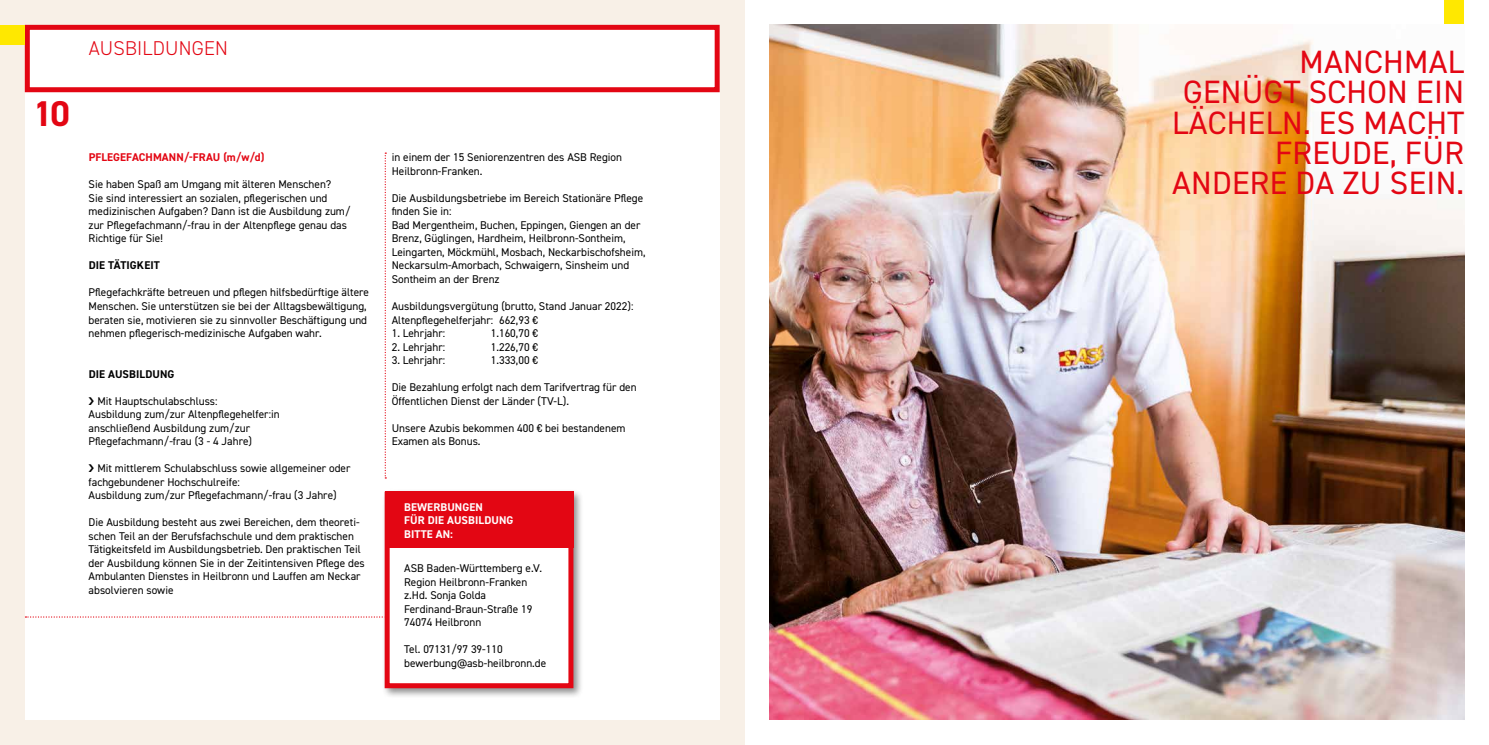
<style>
.page{position:relative;width:1489px;height:745px;background:#fff}
.page>*{position:absolute;margin:0;border:0;box-sizing:border-box;transform-origin:0 0}
.t1{font:700 35.88px "DIN2014";color:#e30613}
.t2{font:32.38px/30.2px "DIN2014";letter-spacing:.01em;color:#e30613;text-align:right}
.t3{font:300 20px "DIN2014";letter-spacing:.01em;color:#e30613}
.t4{font:11.25px/13.5px "DIN2014";color:#000}
.t5{font:700 11.25px/13.5px "DIN2014";letter-spacing:.01em;color:#fff}
.t6{font:700 11.25px "DIN2014";letter-spacing:.01em;color:#e30613}
.t7{font:700 11.25px "DIN2014";letter-spacing:.01em;color:#000}
</style>
<div class="page">
<div style="left:0;top:0;width:744px;height:25px;background:#f8f0e7"></div>
<div style="left:0;top:719px;width:744px;height:25px;background:#f8f0e7"></div>
<div style="left:0;top:0;width:25px;height:744px;background:#f8f0e7"></div>
<div style="left:719px;top:0;width:25px;height:744px;background:#f8f0e7"></div>
<div style="left:25px;top:25px;width:694px;height:67px;border:5px solid #e30613"></div>
<svg style="left:384px;top:152px;width:2px;height:326px"></svg>
<svg style="left:25px;top:616px;width:356px;height:1px"></svg>
<div style="left:0;top:25px;width:25px;height:20px;background:#ffe800"></div>
<div style="left:1444px;top:0;width:19px;height:25px;background:#ffe800"></div>
<div style="left:381px;top:488px;width:203px;height:210px;background:#000;opacity:.45"></div>
<div style="left:384px;top:491px;width:189px;height:196px;background:#fff;border:5px solid #e30613"></div>
<div style="left:385px;top:491px;width:188px;height:56px;background:#e30613"></div>
<img style="left:769px;top:25px;width:694px;height:694px">
<h1 class="t1" style="left:33px;top:90px;width:38px">10</h1>
<h3 class="t3" style="left:89px;top:36px;width:141px">AUSBILDUNGEN</h3>
<p class="t6" style="left:89px;top:150px;width:177px">PFLEGEFACHMANN/-FRAU (m/w/d)</p>
<p class="t4" style="left:89px;top:177px;width:263px">Sie haben Spaß am Umgang mit älteren Menschen?<br>Sie sind interessiert an sozialen, pflegerischen und medizinischen Aufgaben? Dann ist die Ausbildung zum/ zur Pflegefachmann/-frau in der Altenpflege genau das Richtige für Sie!</p>
<p class="t7" style="left:89px;top:258px;width:73px">DIE TÄTIGKEIT</p>
<p class="t4" style="left:89px;top:285px;width:282px">Pflegefachkräfte betreuen und pflegen hilfsbedürftige ältere Menschen. Sie unterstützen sie bei der Alltagsbewältigung, beraten sie, motivieren sie zu sinnvoller Beschäftigung und nehmen pflegerisch-medizinische Aufgaben wahr.</p>
<p class="t7" style="left:89px;top:366px;width:87px">DIE AUSBILDUNG</p>
<p class="t4" style="left:89px;top:393px;width:193px;text-indent:9px">Mit Hauptschulabschluss:<br>Ausbildung zum/zur Altenpflegehelfer:in anschließend Ausbildung zum/zur Pflegefachmann/-frau (3 - 4 Jahre)</p>
<p class="t4" style="left:89px;top:461px;width:263px;text-indent:9px">Mit mittlerem Schulabschluss sowie allgemeiner oder fachgebundener Hochschulreife:<br>Ausbildung zum/zur Pflegefachmann/-frau (3 Jahre)</p>
<p class="t4" style="left:89px;top:515px;width:277px">Die Ausbildung besteht aus zwei Bereichen, dem theoreti&shy;schen Teil an der Berufsfachschule und dem praktischen Tätigkeitsfeld im Ausbildungsbetrieb. Den praktischen Teil der Ausbildung können Sie in der Zeitintensiven Pflege des Ambulanten Dienstes in Heilbronn und Lauffen am Neckar absolvieren sowie</p>
<p class="t4" style="left:392px;top:150px;width:232px">in einem der 15 Seniorenzentren des ASB Region<br>Heilbronn-Franken.</p>
<p class="t4" style="left:392px;top:191px;width:255px">Die Ausbildungsbetriebe im Bereich Stationäre Pflege finden Sie in:<br>Bad Mergentheim, Buchen, Eppingen, Giengen an der Brenz, Güglingen, Hardheim, Heilbronn-Sontheim, Leingarten, Möckmühl, Mosbach, Neckarbischofsheim, Neckarsulm-Amorbach, Schwaigern, Sinsheim und Sontheim an der Brenz</p>
<p class="t4" style="left:392px;top:299px;width:243px">Ausbildungsvergütung (brutto, Stand Januar 2022):<br>Altenpflegehelferjahr: 662,93 €</p>
<p class="t4" style="left:392px;top:326px;width:55px">1. Lehrjahr:</p>
<p class="t4" style="left:491px;top:326px;width:49px">1.160,70 €</p>
<p class="t4" style="left:392px;top:339px;width:55px">2. Lehrjahr:</p>
<p class="t4" style="left:491px;top:339px;width:49px">1.226,70 €</p>
<p class="t4" style="left:392px;top:353px;width:55px">3. Lehrjahr:</p>
<p class="t4" style="left:491px;top:353px;width:49px">1.333,00 €</p>
<p class="t4" style="left:392px;top:380px;width:246px">Die Bezahlung erfolgt nach dem Tarifvertrag für den<br>Öffentlichen Dienst der Länder (TV-L).</p>
<p class="t4" style="left:392px;top:420px;width:235px">Unsere Azubis bekommen 400 € bei bestandenem<br>Examen als Bonus.</p>
<p class="t5" style="left:404px;top:499px;width:111px">BEWERBUNGEN<br>FÜR DIE AUSBILDUNG<br>BITTE AN:</p>
<p class="t4" style="left:404px;top:561px;width:139px">ASB Baden-Württemberg e.V.<br>Region Heilbronn-Franken z.Hd. Sonja Golda<br>Ferdinand-Braun-Straße 19<br>74074 Heilbronn</p>
<p class="t4" style="left:404px;top:642px;width:143px">Tel. 07131/97 39-110 bewerbung@asb-heilbronn.de</p>
<h2 class="t2" style="left:1171px;top:46px;width:293px">MANCHMAL<br>GENÜGT SCHON EIN<br>LÄCHELN. ES MACHT<br>FREUDE, FÜR<br>ANDERE DA ZU SEIN.</h2>
</div>
